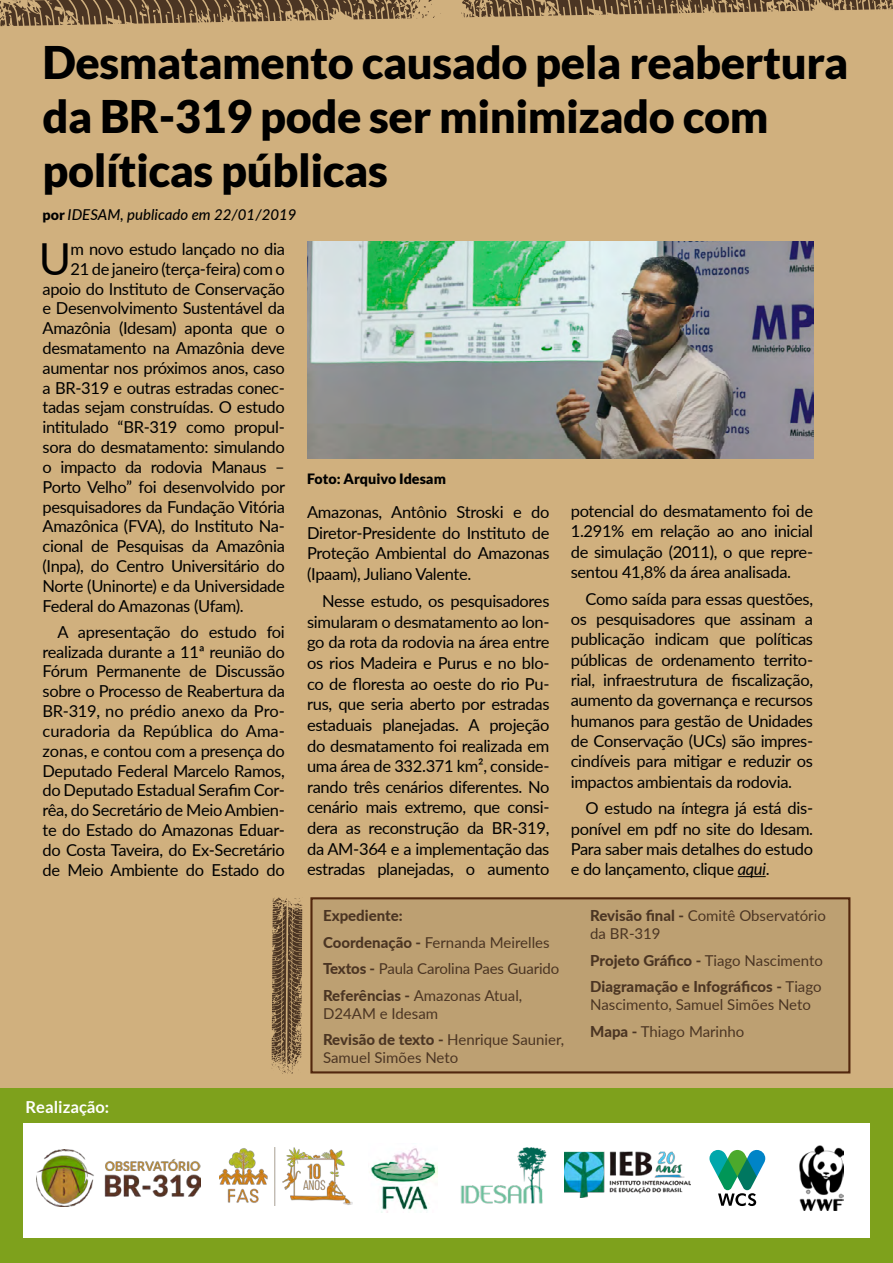
<style>
.page{position:relative;width:893px;height:1263px;background:#d0b07e}
.page>*{position:absolute;margin:0;border:0;box-sizing:border-box;transform-origin:0 0}
.t1{font:900 45px/54px "Lato";letter-spacing:-.01em;color:#000}
.t2{font:44.1px "Lato";color:#000}
.t3{font:16.5px/20.7px "Lato";letter-spacing:-.02em;color:#000;text-align:justify}
.t4{font:700 16.5px "Lato";color:#fff}
.t5{font:15px/26.5px "Lato";color:#4b3523}
.t6{font:800 15px/26.5px "Lato";letter-spacing:-.005em;color:#4b3523}
.t7{font:italic 500 15px "Lato";color:#000}
.t8{font:900 14.25px "Lato";color:#000}
.s1{font-weight:900;font-style:normal;font-size:14.25px}
.s2{font-style:italic}
.s3{font-weight:800}
.s4{font-weight:400}
</style>
<div class="page">
<div style="left:0;top:1089px;width:893px;height:174px;background:#7ea11c"></div>
<div style="left:23px;top:1123px;width:847px;height:114px;background:#fff"></div>
<img style="left:800px;top:1145px;width:44px;height:65px">
<svg style="left:709px;top:1150px;width:56px;height:56px"></svg>
<img style="left:564px;top:1151px;width:127px;height:46px">
<img style="left:460px;top:1147px;width:87px;height:57px">
<img style="left:370px;top:1147px;width:67px;height:65px">
<img style="left:220px;top:1147px;width:133px;height:58px">
<img style="left:36px;top:1150px;width:164px;height:56px">
<svg style="left:461px;top:0;width:432px;height:17px"></svg>
<svg style="left:0;top:0;width:441px;height:27px"></svg>
<div style="left:310px;top:897px;width:540px;height:176px;background:#bda072;border:2px solid #52270e"></div>
<svg style="left:272px;top:897px;width:30px;height:176px;background:#816647"></svg>
<svg style="left:738px;top:876px;width:28px;height:1px"></svg>
<img style="left:308px;top:242px;width:505px;height:216px">
<h1 class="t1" style="left:43px;top:34px;width:807px">Desmatamento causado pela reabertura da BR-319 pode ser minimizado com políticas públicas</h1>
<p class="t7" style="left:43px;top:204px;width:255px"><span class="s1">por</span> IDESAM, publicado em 22/01/2019</p>
<h2 class="t2" style="left:39px;top:227px;width:34px">U</h2>
<p class="t3" style="left:70px;top:238px;width:216px">m novo estudo lançado no dia</p>
<p class="t3" style="left:70px;top:258px;width:216px">21 de janeiro (terça-feira) com o</p>
<p class="t3" style="left:43px;top:277px;width:244px">apoio do Instituto de Conservação</p>
<p class="t3" style="left:43px;top:297px;width:244px">e Desenvolvimento Sustentável da</p>
<p class="t3" style="left:43px;top:317px;width:244px">Amazônia (Idesam) aponta que o</p>
<p class="t3" style="left:43px;top:337px;width:244px">desmatamento na Amazônia deve</p>
<p class="t3" style="left:43px;top:357px;width:244px">aumentar nos próximos anos, caso</p>
<p class="t3" style="left:43px;top:377px;width:244px">a BR-319 e outras estradas conec-</p>
<p class="t3" style="left:43px;top:396px;width:244px">tadas sejam construídas. O estudo</p>
<p class="t3" style="left:43px;top:416px;width:244px">intitulado “BR-319 como propul-</p>
<p class="t3" style="left:43px;top:436px;width:244px">sora do desmatamento: simulando</p>
<p class="t3" style="left:43px;top:456px;width:244px">o impacto da rodovia Manaus –</p>
<p class="t3" style="left:43px;top:476px;width:244px">Porto Velho” foi desenvolvido por</p>
<p class="t3" style="left:43px;top:495px;width:244px">pesquisadores da Fundação Vitória</p>
<p class="t3" style="left:43px;top:515px;width:244px">Amazônica (FVA), do Instituto Na-</p>
<p class="t3" style="left:43px;top:535px;width:244px">cional de Pesquisas da Amazônia</p>
<p class="t3" style="left:43px;top:555px;width:244px">(Inpa), do Centro Universitário do</p>
<p class="t3" style="left:43px;top:575px;width:244px">Norte (Uninorte) e da Universidade</p>
<p class="t3" style="left:43px;top:594px;width:203px">Federal do Amazonas (Ufam).</p>
<p class="t3" style="left:43px;top:621px;width:244px;line-height:19.8px;text-indent:15px">A apresentação do estudo foi realizada durante a 11ª reunião do Fórum Permanente de Discussão sobre o Processo de Reabertura da BR-319, no prédio anexo da Pro&shy;curadoria da República do Ama&shy;zonas, e contou com a presença do Deputado Federal Marcelo Ramos, do Deputado Estadual Serafim Cor&shy;rêa, do Secretário de Meio Ambien&shy;te do Estado do Amazonas Eduar&shy;do Costa Taveira, do Ex-Secretário de Meio Ambiente do Estado do</p>
<p class="t4" style="left:26px;top:1097px;width:85px">Realização:</p>
<p class="t8" style="left:307px;top:470px;width:140px">Foto: Arquivo Idesam</p>
<p class="t3" style="left:307px;top:501px;width:244px">Amazonas, Antônio Stroski e do Diretor-Presidente do Instituto de Proteção Ambiental do Amazonas (Ipaam), Juliano Valente.</p>
<p class="t3" style="left:307px;top:590px;width:244px;text-indent:15px">Nesse estudo, os pesquisadores simularam o desmatamento ao lon&shy;go da rota da rodovia na área entre os rios Madeira e Purus e no blo&shy;co de floresta ao oeste do rio Pu&shy;rus, que seria aberto por estradas estaduais planejadas. A projeção do desmatamento foi realizada em uma área de 332.371 km², conside&shy;rando três cenários diferentes. No cenário mais extremo, que consi&shy;dera as reconstrução da BR-319, da AM-364 e a implementação das estradas planejadas, o aumento</p>
<p class="t3" style="left:571px;top:500px;width:244px">potencial do desmatamento foi de 1.291% em relação ao ano inicial de simulação (2011), o que repre&shy;sentou 41,8% da área analisada.</p>
<p class="t3" style="left:571px;top:588px;width:244px;text-indent:15px">Como saída para essas questões, os pesquisadores que assinam a publicação indicam que políticas públicas de ordenamento territo&shy;rial, infraestrutura de fiscalização, aumento da governança e recursos humanos para gestão de Unidades de Conservação (UCs) são impres&shy;cindíveis para mitigar e reduzir os impactos ambientais da rodovia.</p>
<p class="t3" style="left:571px;top:797px;width:244px;text-indent:15px">O estudo na íntegra já está dis&shy;ponível em pdf no site do Idesam.<br>Para saber mais detalhes do estudo e do lançamento, clique <span class="s2">aqui</span>.</p>
<p class="t5" style="left:323px;top:902px;width:238px"><span class="s3">Expediente:<br>Coordenação -</span> Fernanda Meirelles<br><span class="s3">Textos -</span> Paula Carolina Paes Guarido<br><span class="s3">Referências -</span> Amazonas Atual,</p>
<p class="t5" style="left:323px;top:999px;width:243px">D24AM e Idesam<br><span class="s3">Revisão de texto -</span> Henrique Saunier,</p>
<p class="t5" style="left:323px;top:1044px;width:137px">Samuel Simões Neto</p>
<p class="t5" style="left:590px;top:906px;width:237px;line-height:18px"><span class="s3">Revisão final -</span> Comitê Observatório da BR-319</p>
<p class="t6" style="left:590px;top:946px;width:234px">Projeto Gráfico - <span class="s4">Tiago Nascimento<br></span>Diagramação e Infográficos - <span class="s4">Tiago</span></p>
<p class="t5" style="left:590px;top:991px;width:222px">Nascimento, Samuel Simões Neto<br><span class="s3">Mapa -</span> Thiago Marinho</p>
</div>
